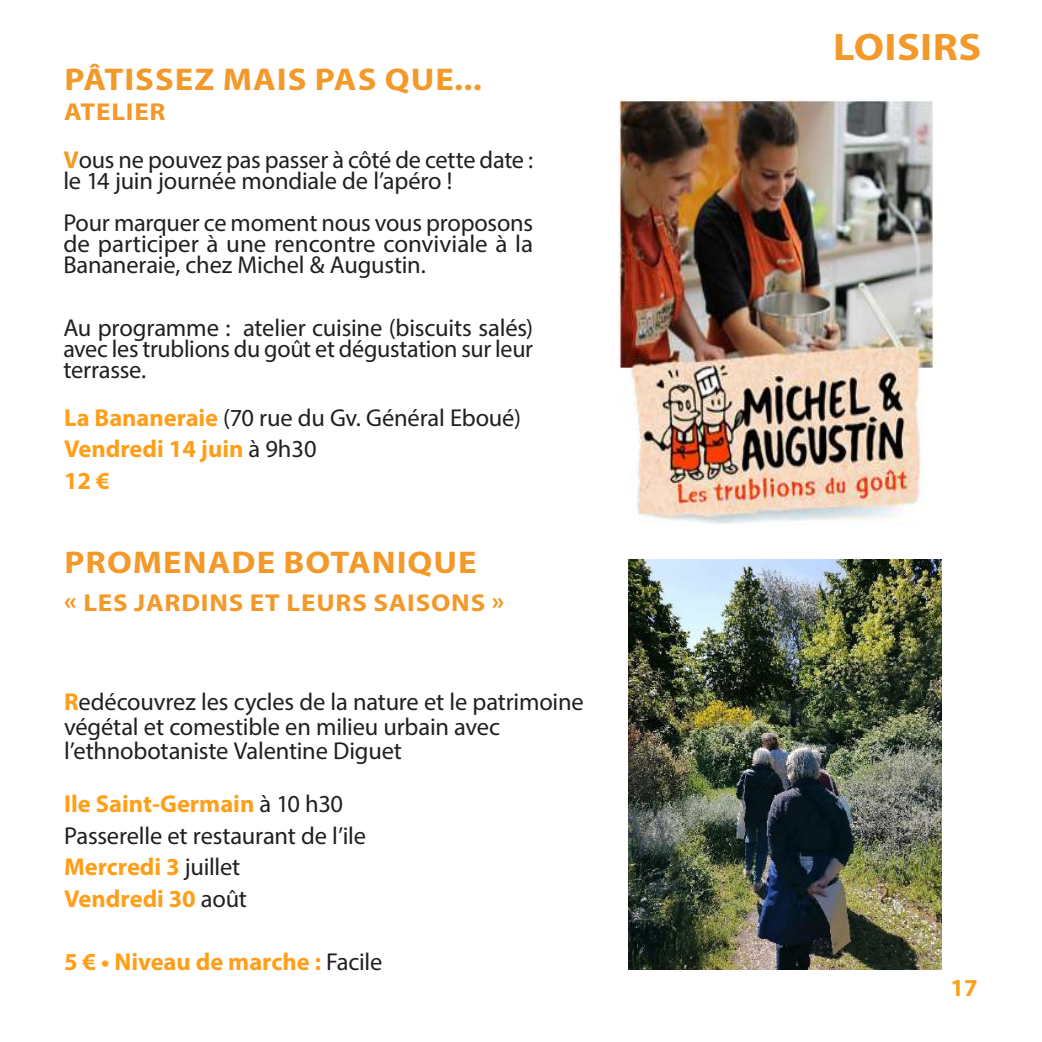
<style>
.page{position:relative;width:1042px;height:1042px;background:#fff}
.page>*{position:absolute;margin:0;border:0;box-sizing:border-box;transform-origin:0 0}
.t1{font:700 38.5px "Myriad Pro";letter-spacing:.01em;color:#f39929;scale:1.1 1}
.t2{font:700 31.5px "Myriad Pro";letter-spacing:.03em;color:#f39929;scale:1.1 1}
.t3{font:24.5px/31.5px "Myriad Pro";letter-spacing:-.01em;color:#231f20}
.t4{font:700 24.5px/31.5px "Myriad Pro";color:#ff9f19}
.t5{font:700 24.5px "Myriad Pro";letter-spacing:.03em;color:#f39929;scale:1.1 1}
.s1{font-weight:700;color:#f39929}
.s2{font-weight:700;color:#f29b28}
.s3{font-weight:400;color:#231f20}
.s4{font-weight:700;color:#ff9f19}
</style>
<div class="page">
<img style="left:628px;top:559px;width:313px;height:410px">
<img style="left:619px;top:98px;width:317px;height:427px">
<p class="t2" style="left:64px;top:59px;width:381px">PÂTISSEZ MAIS PAS QUE...</p>
<p class="t3" style="left:63px;top:87px;width:471px;line-height:48.5px"><span class="s1">ATELIER<br></span><span class="s2">V</span>ous ne pouvez pas passer à côté de cette date :</p>
<p class="t3" style="left:63px;top:159px;width:471px;line-height:42px">le 14 juin journée mondiale de l’apéro !<br>Pour marquer ce moment nous vous proposons</p>
<p class="t3" style="left:63px;top:233px;width:471px;line-height:21px">de participer à une rencontre conviviale à la<br>Bananeraie, chez Michel &amp; Augustin.</p>
<p class="t3" style="left:63px;top:317px;width:471px;line-height:21px;text-align:justify">Au programme : atelier cuisine (biscuits salés) avec les trublions du goût et dégustation sur leur terrasse.</p>
<p class="t4" style="left:64px;top:401px;width:458px">La Bananeraie <span class="s3">(70 rue du Gv. Général Eboué)<br></span>Vendredi 14 juin <span class="s3">à 9h30<br></span>12 €</p>
<p class="t2" style="left:64px;top:542px;width:376px">PROMENADE BOTANIQUE</p>
<p class="t5" style="left:64px;top:587px;width:401px">« LES JARDINS ET LEURS SAISONS »</p>
<p class="t3" style="left:64px;top:689px;width:521px;line-height:24.5px"><span class="s4">R</span>edécouvrez les cycles de la nature et le patrimoine végétal et comestible en milieu urbain avec l’ethnobotaniste Valentine Diguet</p>
<p class="t3" style="left:64px;top:787px;width:304px"><span class="s4">Ile Saint-Germain</span> à 10 h30<br>Passerelle et restaurant de l’ile<br><span class="s4">Mercredi 3</span> juillet<br><span class="s4">Vendredi 30</span> août</p>
<p class="t4" style="left:64px;top:944px;width:320px">5 € • Niveau de marche : <span class="s3">Facile</span></p>
<h1 class="t1" style="left:833px;top:22px;width:136px">LOISIRS</h1>
<p class="t4" style="left:950px;top:971px;width:29px">17</p>
</div>
